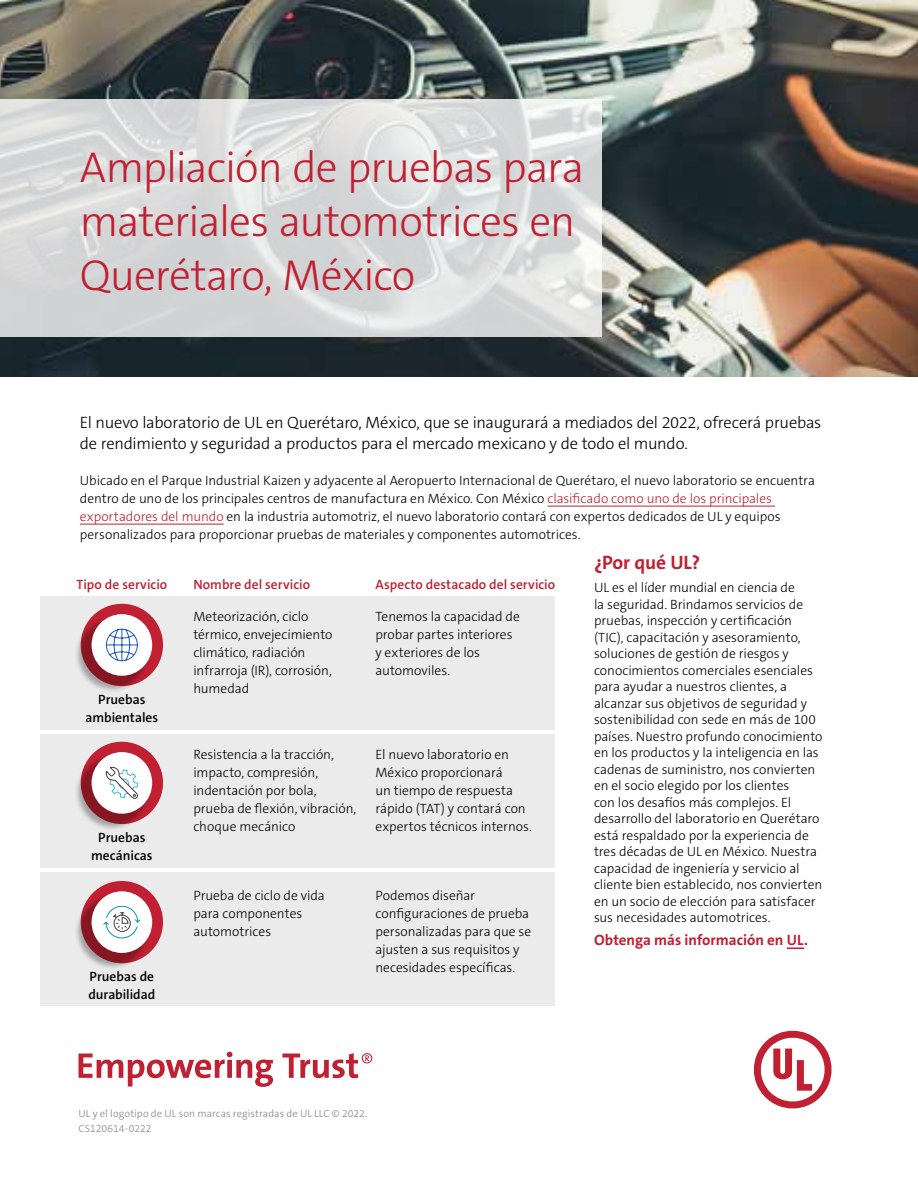
<style>
.page{position:relative;width:918px;height:1188px;background:#fff}
.page>*{position:absolute;margin:0;border:0;box-sizing:border-box;transform-origin:0 0}
.t1{font:300 43.5px/54px "The Sans C5";letter-spacing:-.02em;color:#c02032}
.t2{font:700 19.5px "The Sans C5";letter-spacing:-.005em;color:#c02032}
.t3{font:300 16.5px/21px "The Sans C5";letter-spacing:-.015em;color:#000}
.t4{font:700 15px "The Sans C5";color:#c02032}
.t5{font:300 13.5px/18px "The Sans C5";letter-spacing:-.005em;color:#000}
.t6{font:600 13.5px "The Sans C5";color:#c02032}
.t7{font:600 13.5px/18px "The Sans C5";color:#000;text-align:center}
.t8{font:300 10.5px/15px "The Sans C5";letter-spacing:.005em;color:#939598}
.s1{color:#c02032}
</style>
<div class="page">
<div style="left:40px;top:596px;width:514px;height:134px;background:#ebebeb"></div>
<div style="left:40px;top:734px;width:514px;height:134px;background:#ebebeb"></div>
<div style="left:40px;top:872px;width:514px;height:134px;background:#ebebeb"></div>
<img style="left:0;top:0;width:918px;height:376px">
<svg style="left:0;top:99px;width:602px;height:238px;background:#d9dcdc"></svg>
<svg style="left:754px;top:1030px;width:78px;height:79px"></svg>
<svg style="left:79px;top:1052px;width:293px;height:35px"></svg>
<hr style="left:548px;top:506px;width:227px;height:1px;background:#c02032">
<hr style="left:80px;top:524px;width:144px;height:1px;background:#c02032">
<svg style="left:787px;top:948px;width:17px;height:1px"></svg>
<div style="left:81px;top:742px;width:82px;height:82px;background:#c02032;border-radius:50%"></div>
<div style="left:74px;top:754px;width:76px;height:77px;background:#000;opacity:.31"></div>
<div style="left:92px;top:752px;width:60px;height:62px;background:#fff;border-radius:50%"></div>
<svg style="left:105px;top:766px;width:33px;height:33px"></svg>
<div style="left:81px;top:881px;width:82px;height:82px;background:#c02032;border-radius:50%"></div>
<div style="left:74px;top:893px;width:76px;height:77px;background:#000;opacity:.31"></div>
<div style="left:92px;top:891px;width:60px;height:62px;background:#fff;border-radius:50%"></div>
<svg style="left:103px;top:905px;width:38px;height:34px"></svg>
<div style="left:81px;top:604px;width:82px;height:82px;background:#c02032;border-radius:50%"></div>
<div style="left:74px;top:616px;width:76px;height:77px;background:#000;opacity:.31"></div>
<div style="left:92px;top:614px;width:60px;height:62px;background:#fff;border-radius:50%"></div>
<svg style="left:106px;top:628px;width:32px;height:34px"></svg>
<h1 class="t1" style="left:80px;top:141px;width:506px">Ampliación de pruebas para materiales automotrices en<br>Querétaro, México</h1>
<p class="t3" style="left:80px;top:412px;width:743px">El nuevo laboratorio de UL en Querétaro, México, que se inaugurará a mediados del 2022, ofrecerá pruebas de rendimiento y seguridad a productos para el mercado mexicano y de todo el mundo.</p>
<p class="t5" style="left:80px;top:472px;width:737px">Ubicado en el Parque Industrial Kaizen y adyacente al Aeropuerto Internacional de Querétaro, el nuevo laboratorio se encuentra dentro de uno de los principales centros de manufactura en México. Con México <span class="s1">clasificado como uno de los principales exportadores del mundo</span> en la industria automotriz, el nuevo laboratorio contará con expertos dedicados de UL y equipos personalizados para proporcionar pruebas de materiales y componentes automotrices.</p>
<p class="t6" style="left:76px;top:576px;width:92px">Tipo de servicio</p>
<p class="t6" style="left:193px;top:576px;width:118px">Nombre del servicio</p>
<p class="t6" style="left:375px;top:576px;width:181px">Aspecto destacado del servicio</p>
<p class="t7" style="left:85px;top:691px;width:74px">Pruebas ambientales</p>
<p class="t7" style="left:91px;top:829px;width:63px">Pruebas mecánicas</p>
<p class="t7" style="left:88px;top:967px;width:68px;text-align:left">Pruebas de durabilidad</p>
<p class="t5" style="left:193px;top:608px;width:141px">Meteorización, ciclo térmico, envejecimiento climático, radiación infrarroja (IR), corrosión, humedad</p>
<p class="t5" style="left:375px;top:608px;width:146px">Tenemos la capacidad de probar partes interiores y exteriores de los automoviles.</p>
<p class="t5" style="left:193px;top:746px;width:165px">Resistencia a la tracción, impacto, compresión, indentación por bola, prueba de flexión, vibración, choque mecánico</p>
<p class="t5" style="left:375px;top:746px;width:158px">El nuevo laboratorio en<br>México proporcionará<br>un tiempo de respuesta rápido (TAT) y contará con expertos técnicos internos.</p>
<p class="t5" style="left:193px;top:886px;width:133px">Prueba de ciclo de vida para componentes automotrices</p>
<p class="t5" style="left:375px;top:886px;width:157px">Podemos diseñar configuraciones de prueba personalizadas para que se ajusten a sus requisitos y necesidades específicas.</p>
<h2 class="t2" style="left:594px;top:550px;width:108px">¿Por qué UL?</h2>
<p class="t5" style="left:594px;top:579px;width:230px;line-height:16.5px">UL es el líder mundial en ciencia de<br>la seguridad. Brindamos servicios de pruebas, inspección y certificación (TIC), capacitación y asesoramiento, soluciones de gestión de riesgos y conocimientos comerciales esenciales para ayudar a nuestros clientes, a alcanzar sus objetivos de seguridad y sostenibilidad con sede en más de 100 países. Nuestro profundo conocimiento en los productos y la inteligencia en las cadenas de suministro, nos convierten en el socio elegido por los clientes<br>con los desafíos más complejos. El desarrollo del laboratorio en Querétaro está respaldado por la experiencia de tres décadas de UL en México. Nuestra capacidad de ingeniería y servicio al cliente bien establecido, nos convierten en un socio de elección para satisfacer sus necesidades automotrices.</p>
<p class="t4" style="left:594px;top:931px;width:216px">Obtenga más información en UL.</p>
<p class="t8" style="left:79px;top:1106px;width:290px">UL y el logotipo de UL son marcas registradas de UL LLC © 2022.<br>CS120614-0222</p>
</div>
